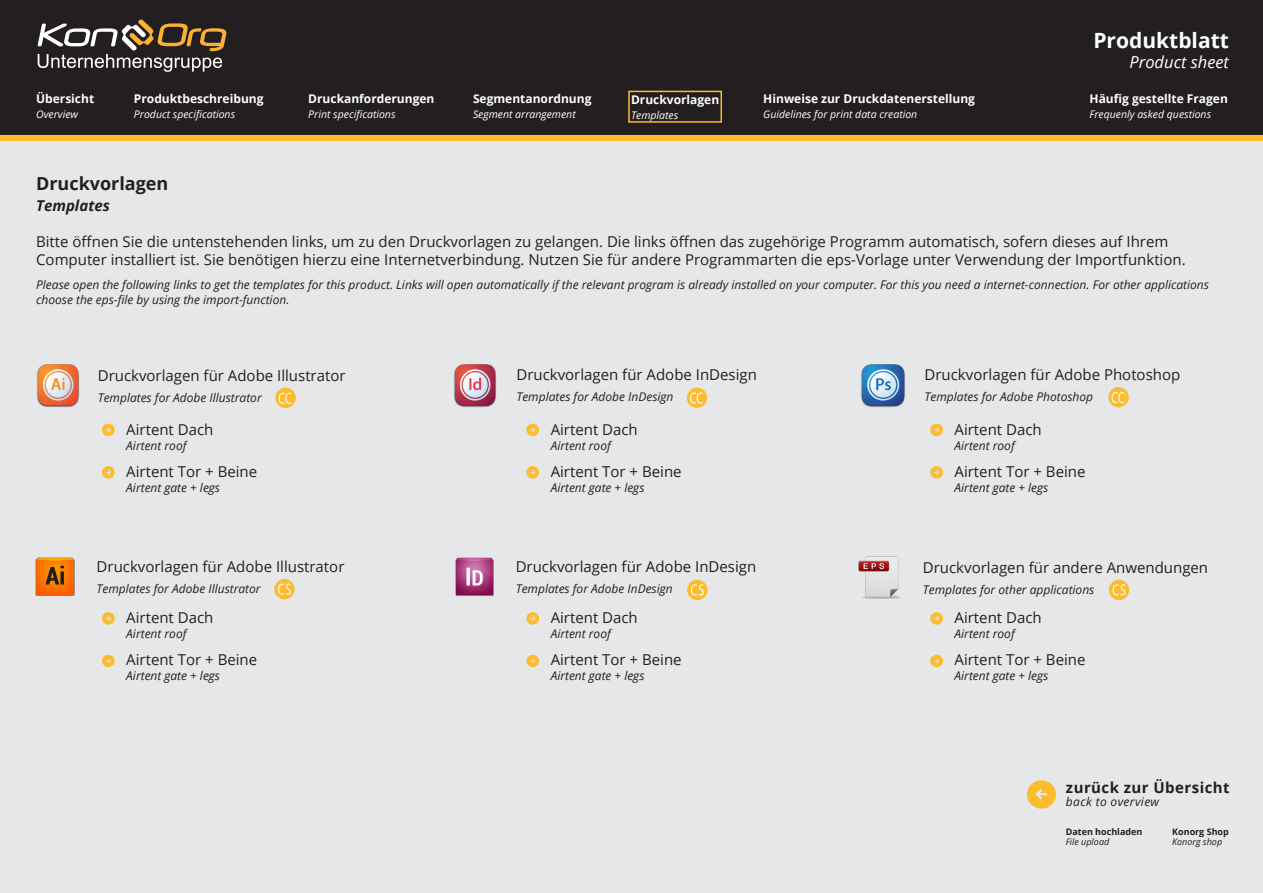
<style>
.page{position:relative;width:1263px;height:893px;background:#e6e7e9}
.page>*{position:absolute;margin:0;border:0;box-sizing:border-box;transform-origin:0 0}
.t1{font:700 21px "Open Sans";color:#fff}
.t2{font:700 18px "Open Sans";color:#231f20}
.t3{font:italic 16.5px "Open Sans";color:#fff}
.t4{font:15px/18px "Open Sans";color:#231f20}
.t5{font:700 15px "Open Sans";letter-spacing:.03em;color:#231f20}
.t6{font:italic 700 15px "Open Sans";color:#231f20}
.t7{font:italic 12px/15px "Open Sans";color:#231f20}
.t8{font:700 12px "Open Sans";color:#fff}
.t9{font:italic 12px "Open Sans";letter-spacing:.03em;color:#231f20}
.t10{font:italic 10.5px "Open Sans";color:#fff}
.t11{font:700 9px "Open Sans";color:#231f20}
.t12{font:italic 9px "Open Sans";color:#231f20}
</style>
<div class="page">
<div style="left:0;top:0;width:1263px;height:140px;background:#231f20"></div>
<div style="left:0;top:135px;width:1263px;height:6px;background:#fdbb2e"></div>
<svg style="left:1027px;top:780px;width:29px;height:29px"></svg>
<svg style="left:38px;top:19px;width:189px;height:53px"></svg>
<div style="left:628px;top:91px;width:94px;height:32px;border:2px solid #fdbb2e"></div>
<svg style="left:102px;top:466px;width:13px;height:13px"></svg>
<svg style="left:102px;top:655px;width:13px;height:12px"></svg>
<svg style="left:526px;top:466px;width:13px;height:13px"></svg>
<svg style="left:526px;top:655px;width:13px;height:12px"></svg>
<svg style="left:930px;top:466px;width:13px;height:13px"></svg>
<svg style="left:930px;top:655px;width:13px;height:12px"></svg>
<svg style="left:102px;top:424px;width:13px;height:12px"></svg>
<svg style="left:102px;top:612px;width:13px;height:13px"></svg>
<svg style="left:526px;top:424px;width:13px;height:12px"></svg>
<svg style="left:526px;top:612px;width:13px;height:13px"></svg>
<svg style="left:930px;top:424px;width:13px;height:12px"></svg>
<svg style="left:930px;top:612px;width:13px;height:13px"></svg>
<img style="left:37px;top:364px;width:42px;height:43px">
<svg style="left:275px;top:388px;width:21px;height:20px"></svg>
<svg style="left:279px;top:393px;width:12px;height:11px"></svg>
<img style="left:454px;top:364px;width:42px;height:43px">
<div style="left:687px;top:387px;width:20px;height:21px;background:#fdbb2e;border-radius:50%"></div>
<svg style="left:690px;top:392px;width:13px;height:12px"></svg>
<img style="left:861px;top:364px;width:44px;height:44px">
<div style="left:1108px;top:387px;width:21px;height:20px;background:#fdbb2e;border-radius:50%"></div>
<svg style="left:1111px;top:392px;width:13px;height:11px"></svg>
<img style="left:35px;top:557px;width:40px;height:39px">
<div style="left:274px;top:579px;width:21px;height:20px;background:#fdbb2e;border-radius:50%"></div>
<svg style="left:278px;top:584px;width:13px;height:11px"></svg>
<img style="left:455px;top:557px;width:39px;height:39px">
<div style="left:687px;top:580px;width:20px;height:20px;background:#fdbb2e;border-radius:50%"></div>
<svg style="left:691px;top:584px;width:13px;height:11px"></svg>
<div style="left:1109px;top:580px;width:20px;height:20px;background:#fdbb2e;border-radius:50%"></div>
<svg style="left:1112px;top:584px;width:13px;height:11px"></svg>
<img style="left:859px;top:557px;width:41px;height:42px">
<p class="t8" style="left:36px;top:90px;width:60px">Übersicht</p>
<p class="t10" style="left:36px;top:107px;width:43px">Overview</p>
<p class="t8" style="left:134px;top:90px;width:131px">Produktbeschreibung</p>
<p class="t10" style="left:134px;top:107px;width:103px">Product specifications</p>
<p class="t2" style="left:36px;top:171px;width:134px">Druckvorlagen</p>
<p class="t6" style="left:36px;top:195px;width:75px">Templates</p>
<p class="t8" style="left:308px;top:90px;width:128px">Druckanforderungen</p>
<p class="t10" style="left:308px;top:107px;width:89px">Print specifications</p>
<p class="t8" style="left:473px;top:90px;width:120px">Segmentanordnung</p>
<p class="t10" style="left:473px;top:107px;width:104px">Segment arrangement</p>
<p class="t8" style="left:631px;top:91px;width:90px">Druckvorlagen</p>
<p class="t10" style="left:631px;top:108px;width:49px">Templates</p>
<p class="t8" style="left:763px;top:90px;width:213px">Hinweise zur Druckdatenerstellung</p>
<p class="t10" style="left:763px;top:107px;width:156px">Guidelines for print data creation</p>
<h1 class="t1" style="left:1093px;top:26px;width:137px">Produktblatt</h1>
<p class="t3" style="left:1129px;top:51px;width:101px">Product sheet</p>
<p class="t8" style="left:1089px;top:90px;width:140px">Häufig gestellte Fragen</p>
<p class="t10" style="left:1089px;top:107px;width:123px">Frequenly asked questions</p>
<p class="t4" style="left:36px;top:233px;width:1151px">Bitte öffnen Sie die untenstehenden links, um zu den Druckvorlagen zu gelangen. Die links öffnen das zugehörige Programm automatisch, sofern dieses auf Ihrem<br>Computer installiert ist. Sie benötigen hierzu eine Internetverbindung. Nutzen Sie für andere Programmarten die eps-Vorlage unter Verwendung der Importfunktion.</p>
<p class="t7" style="left:36px;top:277px;width:1174px">Please open the following links to get the templates for this product. Links will open automatically if the relevant program is already installed on your computer. For this you need a internet-connection. For other applications choose the eps-file by using the import-function.</p>
<p class="t4" style="left:98px;top:366px;width:249px">Druckvorlagen für Adobe Illustrator</p>
<p class="t7" style="left:98px;top:390px;width:166px">Templates for Adobe Illustrator</p>
<p class="t4" style="left:126px;top:420px;width:89px">Airtent Dach</p>
<p class="t7" style="left:126px;top:438px;width:62px">Airtent roof</p>
<p class="t4" style="left:126px;top:462px;width:132px">Airtent Tor + Beine</p>
<p class="t7" style="left:126px;top:480px;width:95px">Airtent gate + legs</p>
<p class="t4" style="left:97px;top:557px;width:249px">Druckvorlagen für Adobe Illustrator</p>
<p class="t7" style="left:97px;top:580px;width:166px">Templates for Adobe Illustrator</p>
<p class="t4" style="left:126px;top:609px;width:89px">Airtent Dach</p>
<p class="t7" style="left:126px;top:626px;width:62px">Airtent roof</p>
<p class="t4" style="left:126px;top:651px;width:132px">Airtent Tor + Beine</p>
<p class="t7" style="left:126px;top:668px;width:95px">Airtent gate + legs</p>
<p class="t4" style="left:516px;top:365px;width:242px">Druckvorlagen für Adobe InDesign</p>
<p class="t7" style="left:516px;top:389px;width:159px">Templates for Adobe InDesign</p>
<p class="t4" style="left:551px;top:420px;width:89px">Airtent Dach</p>
<p class="t7" style="left:551px;top:438px;width:62px">Airtent roof</p>
<p class="t4" style="left:551px;top:462px;width:132px">Airtent Tor + Beine</p>
<p class="t7" style="left:551px;top:480px;width:95px">Airtent gate + legs</p>
<p class="t4" style="left:516px;top:557px;width:242px">Druckvorlagen für Adobe InDesign</p>
<p class="t7" style="left:516px;top:581px;width:159px">Templates for Adobe InDesign</p>
<p class="t4" style="left:551px;top:609px;width:89px">Airtent Dach</p>
<p class="t7" style="left:551px;top:626px;width:62px">Airtent roof</p>
<p class="t4" style="left:551px;top:651px;width:132px">Airtent Tor + Beine</p>
<p class="t7" style="left:551px;top:668px;width:95px">Airtent gate + legs</p>
<p class="t4" style="left:924px;top:366px;width:257px">Druckvorlagen für Adobe Photoshop</p>
<p class="t7" style="left:924px;top:389px;width:170px">Templates for Adobe Photoshop</p>
<p class="t4" style="left:954px;top:420px;width:89px">Airtent Dach</p>
<p class="t7" style="left:954px;top:438px;width:62px">Airtent roof</p>
<p class="t4" style="left:954px;top:462px;width:132px">Airtent Tor + Beine</p>
<p class="t7" style="left:954px;top:480px;width:95px">Airtent gate + legs</p>
<p class="t4" style="left:923px;top:558px;width:287px">Druckvorlagen für andere Anwendungen</p>
<p class="t7" style="left:923px;top:582px;width:173px">Templates for other applications</p>
<p class="t4" style="left:954px;top:609px;width:89px">Airtent Dach</p>
<p class="t7" style="left:954px;top:626px;width:62px">Airtent roof</p>
<p class="t4" style="left:954px;top:651px;width:132px">Airtent Tor + Beine</p>
<p class="t7" style="left:954px;top:668px;width:95px">Airtent gate + legs</p>
<p class="t5" style="left:1066px;top:777px;width:165px">zurück zur Übersicht</p>
<p class="t9" style="left:1066px;top:794px;width:95px">back to overview</p>
<p class="t11" style="left:1172px;top:825px;width:58px">Konorg Shop</p>
<p class="t12" style="left:1172px;top:836px;width:52px">Konorg shop</p>
<p class="t11" style="left:1066px;top:825px;width:78px">Daten hochladen</p>
<p class="t12" style="left:1066px;top:836px;width:45px">File upload</p>
</div>
